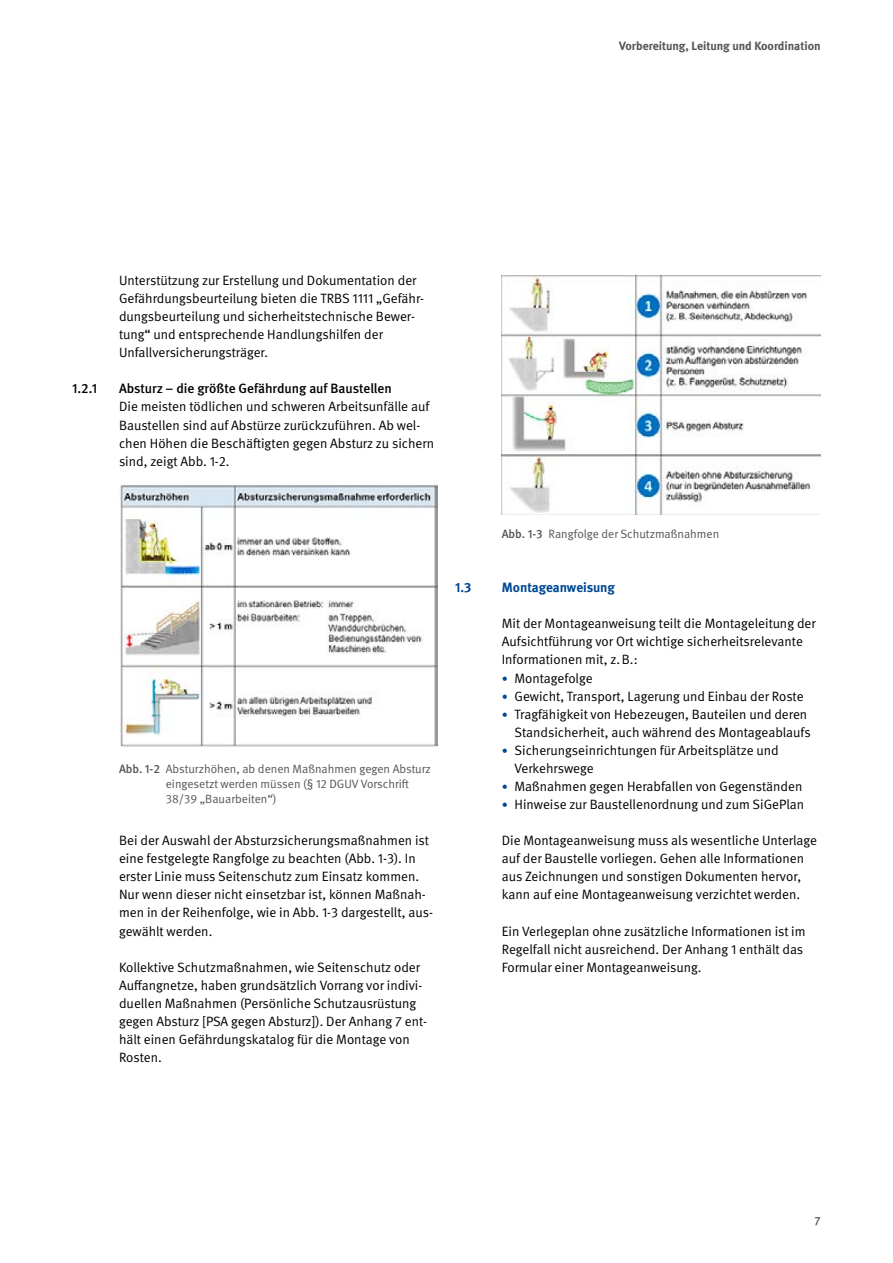
<style>
.page{position:relative;width:893px;height:1263px;background:#fff}
.page>*{position:absolute;margin:0;border:0;box-sizing:border-box;transform-origin:0 0}
.FT{font:13.5px/18px "DGUV Meta";color:#000}
.t1{font:500 13.5px "DGUV Meta";color:#000}
.t2{font:700 13.5px "DGUV Meta";letter-spacing:-.005em;color:#004993}
.t3{font:12px/15px "DGUV Meta";color:#565656}
.t4{font:700 12px "DGUV Meta";color:#565656}
.t5{font:500 12px "DGUV Meta";color:#565656}
.s1{font-weight:500}
.s2{font-size:12px;color:#004993}
</style>
<div class="page">
<img style="left:119px;top:484px;width:319px;height:264px">
<img style="left:502px;top:275px;width:319px;height:239px">
<p class="t4" style="left:619px;top:39px;width:203px">Vorbereitung, Leitung und Koordination</p>
<p class="FT" style="left:119px;top:272px;width:306px">Unterstützung zur Erstellung und Dokumentation der Gefährdungsbeurteilung bieten die TRBS 1111 „Gefähr&shy;dungsbeurteilung und sicherheitstechnische Bewer&shy;tung“ und entsprechende Handlungshilfen der Unfallversicherungsträger.</p>
<h3 class="t1" style="left:72px;top:381px;width:26px">1.2.1</h3>
<h3 class="t1" style="left:119px;top:381px;width:274px">Absturz – die größte Gefährdung auf Baustellen</h3>
<p class="FT" style="left:119px;top:398px;width:317px">Die meisten tödlichen und schweren Arbeitsunfälle auf Baustellen sind auf Abstürze zurückzuführen. Ab wel&shy;chen Höhen die Beschäftigten gegen Absturz zu sichern sind, zeigt Abb. 1-2.</p>
<p class="t3" style="left:166px;top:761px;width:267px;text-indent:-47px"><span class="s1">Abb. 1-2</span> Absturzhöhen, ab denen Maßnahmen gegen Absturz eingesetzt werden müssen (§ 12 DGUV Vorschrift<br>38/39 „Bauarbeiten“)</p>
<p class="FT" style="left:119px;top:832px;width:315px">Bei der Auswahl der Absturzsicherungsmaßnahmen ist eine festgelegte Rangfolge zu beachten (Abb. 1-3). In erster Linie muss Seitenschutz zum Einsatz kommen.<br>Nur wenn dieser nicht einsetzbar ist, können Maßnah&shy;men in der Reihenfolge, wie in Abb. 1-3 dargestellt, aus&shy;gewählt werden.</p>
<p class="FT" style="left:119px;top:958px;width:310px">Kollektive Schutzmaßnahmen, wie Seitenschutz oder Auffangnetze, haben grundsätzlich Vorrang vor indivi&shy;duellen Maßnahmen (Persönliche Schutzausrüstung gegen Absturz [PSA gegen Absturz]). Der Anhang 7 ent&shy;hält einen Gefährdungskatalog für die Montage von Rosten.</p>
<p class="t3" style="left:502px;top:527px;width:219px"><span class="s1">Abb. 1-3</span> Rangfolge der Schutzmaßnahmen</p>
<h2 class="t2" style="left:455px;top:579px;width:18px">1.3</h2>
<h2 class="t2" style="left:502px;top:579px;width:115px">Montageanweisung</h2>
<p class="FT" style="left:502px;top:615px;width:315px">Mit der Montageanweisung teilt die Montageleitung der<br>Aufsichtführung vor Ort wichtige sicherheitsrelevante<br>Informationen mit, z.B.:</p>
<p class="FT" style="left:502px;top:669px;width:92px"><span class="s2">•</span> Montagefolge</p>
<p class="FT" style="left:502px;top:687px;width:303px"><span class="s2">•</span> Gewicht, Transport, Lagerung und Einbau der Roste</p>
<p class="FT" style="left:502px;top:705px;width:311px;text-align:right"><span class="s2">•</span> Tragfähigkeit von Hebezeugen, Bauteilen und deren<br>Standsicherheit, auch während des Montageablaufs</p>
<p class="FT" style="left:514px;top:741px;width:266px;text-indent:-13px"><span class="s2">•</span> Sicherungseinrichtungen für Arbeitsplätze und<br>Verkehrswege</p>
<p class="FT" style="left:502px;top:778px;width:302px"><span class="s2">•</span> Maßnahmen gegen Herabfallen von Gegenständen</p>
<p class="FT" style="left:502px;top:796px;width:304px"><span class="s2">•</span> Hinweise zur Baustellenordnung und zum SiGePlan</p>
<p class="FT" style="left:502px;top:832px;width:317px">Die Montageanweisung muss als wesentliche Unterlage auf der Baustelle vorliegen. Gehen alle Informationen aus Zeichnungen und sonstigen Dokumenten hervor, kann auf eine Montageanweisung verzichtet werden.</p>
<p class="FT" style="left:502px;top:922px;width:305px">Ein Verlegeplan ohne zusätzliche Informationen ist im<br>Regelfall nicht ausreichend. Der Anhang 1 enthält das<br>Formular einer Montageanweisung.</p>
<p class="t5" style="left:815px;top:1213px;width:8px">7</p>
</div>
